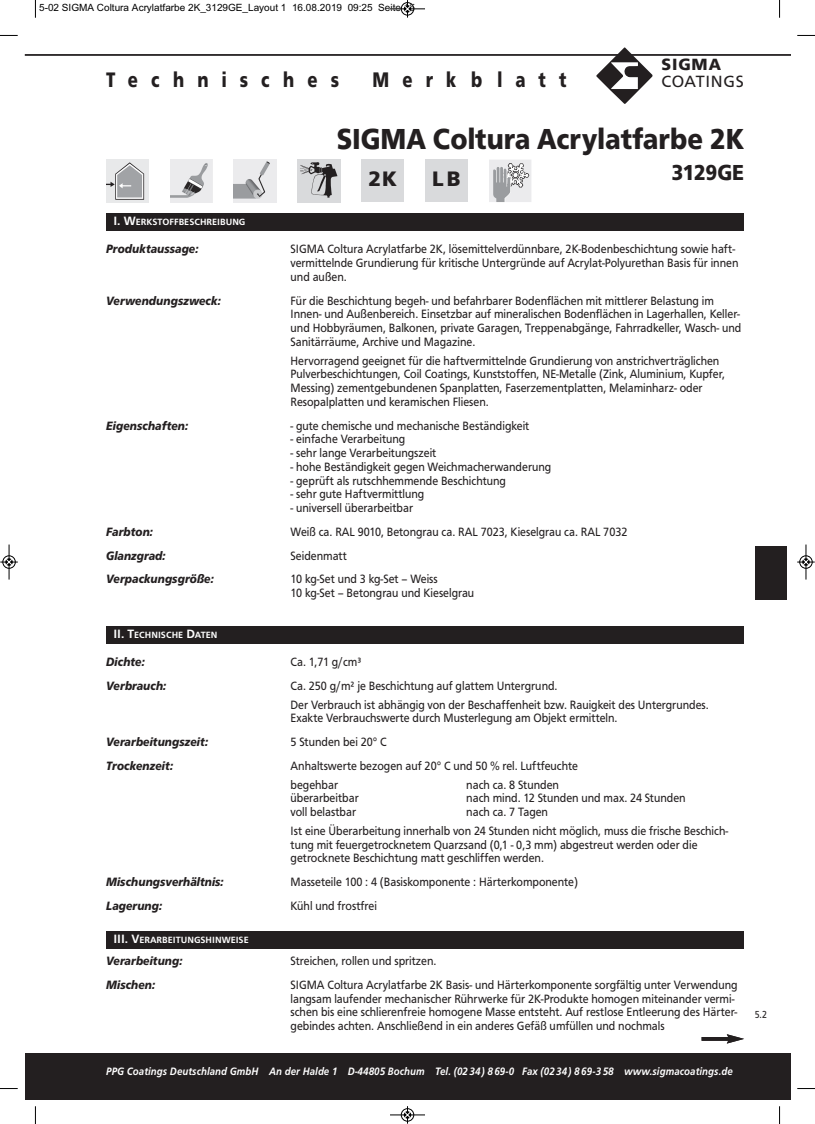
<style>
.page{position:relative;width:815px;height:1124px;background:#fff}
.page>*{position:absolute;margin:0;border:0;box-sizing:border-box;transform-origin:0 0}
.t1{font:700 30px "Frutus T";color:#231f20;scale:.9 1}
.t2{font:700 22.5px "Frutus T";color:#231f20;scale:.9 1}
.t3{font:700 21.88px "Frutus T";letter-spacing:.75em;color:#231f20;scale:.8 1}
.t4{font:900 20.75px "Frutiger";color:#231f20}
.t5{font:16.88px "Frutus T";color:#231f20}
.t6{font:700 16.88px "Frutus T";color:#231f20}
.t7{font:12.5px/13.8px "Frutus T";color:#231f20;scale:.9 1}
.t8{font:italic 700 12.5px "Frutus T";color:#231f20;scale:.9 1}
.t9{font:italic 500 11.12px "Frutus T";letter-spacing:.01em;color:#fff;scale:.9 1}
.t10{font:10.62px "Frutus T";color:#231f20;scale:.85 1}
.t11{font:10px "Arial";color:#000}
.t12{font:500 9.38px "Frutus T";color:#fff}
.s1{font-size:12.5px}
</style>
<div class="page">
<div style="left:25px;top:1052px;width:765px;height:46px;background:#231f20"></div>
<hr style="left:25px;top:54px;width:765px;height:2px;background:#231f20">
<svg style="left:596px;top:47px;width:57px;height:57px"></svg>
<svg style="left:702px;top:1037px;width:25px;height:3px"></svg>
<svg style="left:727px;top:1034px;width:17px;height:9px"></svg>
<div style="left:106px;top:213px;width:638px;height:17px;background:#231f20"></div>
<div style="left:106px;top:625px;width:638px;height:18px;background:#231f20"></div>
<div style="left:755px;top:546px;width:32px;height:53px;background:#231f20"></div>
<img style="left:489px;top:160px;width:42px;height:42px">
<img style="left:170px;top:159px;width:43px;height:43px">
<img style="left:234px;top:159px;width:42px;height:43px">
<img style="left:298px;top:159px;width:42px;height:43px">
<div style="left:106px;top:159px;width:43px;height:43px;background:#e8e9ea"></div>
<img style="left:106px;top:162px;width:39px;height:38px">
<div style="left:425px;top:159px;width:43px;height:43px;background:#d9dadc"></div>
<div style="left:361px;top:159px;width:43px;height:43px;background:#d9dadc"></div>
<div style="left:106px;top:930px;width:638px;height:18px;background:#231f20"></div>
<svg style="left:35px;top:0;width:1px;height:18px"></svg>
<svg style="left:0;top:35px;width:18px;height:1px"></svg>
<svg style="left:779px;top:0;width:1px;height:18px"></svg>
<svg style="left:797px;top:35px;width:18px;height:1px"></svg>
<svg style="left:35px;top:1106px;width:1px;height:17px"></svg>
<svg style="left:0;top:1088px;width:18px;height:1px"></svg>
<svg style="left:779px;top:1106px;width:1px;height:17px"></svg>
<svg style="left:797px;top:1088px;width:18px;height:1px"></svg>
<div style="left:401px;top:2px;width:13px;height:14px;border:1px solid #fff;border-radius:50%"></div>
<hr style="left:390px;top:9px;width:35px;height:1px;background:#000">
<div style="left:401px;top:2px;width:13px;height:13px;border:1px solid #000;border-radius:50%"></div>
<svg style="left:404px;top:0;width:7px;height:18px"></svg>
<hr style="left:390px;top:1114px;width:35px;height:1px;background:#000">
<div style="left:401px;top:1108px;width:13px;height:13px;border:1px solid #000;border-radius:50%"></div>
<svg style="left:404px;top:1106px;width:7px;height:17px"></svg>
<div style="left:2px;top:555px;width:14px;height:13px;border:1px solid #fff;border-radius:50%"></div>
<hr style="left:9px;top:544px;width:1px;height:35px;background:#000">
<div style="left:3px;top:555px;width:12px;height:13px;border:1px solid #000;border-radius:50%"></div>
<svg style="left:0;top:558px;width:18px;height:7px"></svg>
<div style="left:799px;top:555px;width:14px;height:13px;border:1px solid #fff;border-radius:50%"></div>
<hr style="left:806px;top:544px;width:1px;height:35px;background:#000">
<div style="left:800px;top:555px;width:12px;height:13px;border:1px solid #000;border-radius:50%"></div>
<svg style="left:797px;top:558px;width:18px;height:7px"></svg>
<p class="t11" style="left:39px;top:2px;width:377px">5-02 SIGMA Coltura Acrylatfarbe 2K_3129GE_Layout 1 16.08.2019 09:25 Seite 15</p>
<h3 class="t3" style="left:106px;top:66px;width:293px">Technisches</h3>
<h3 class="t3" style="left:372px;top:66px;width:244px">Merkblatt</h3>
<h3 class="t6" style="left:662px;top:55px;width:61px">SIGM A</h3>
<h3 class="t5" style="left:662px;top:71px;width:84px">C O A TIN GS</h3>
<h1 class="t1" style="left:337px;top:121px;width:454px">SIGMA Coltura Acrylatfarbe 2K</h1>
<h2 class="t2" style="left:671px;top:159px;width:82px">3129GE</h2>
<h3 class="t4" style="left:368px;top:171px;width:30px">2K</h3>
<h3 class="t4" style="left:432px;top:171px;width:30px">LB</h3>
<p class="t12" style="left:113px;top:216px;width:134px"><span class="s1">I. W</span>ERKSTOFFBESCHREIBUNG</p>
<p class="t8" style="left:106px;top:241px;width:104px">Produktaussage:</p>
<p class="t7" style="left:291px;top:242px;width:499px">SIGMA Coltura Acrylatfarbe 2K, lösemittelverdünnbare, 2K-Bodenbeschichtung sowie haft&shy;vermittelnde Grundierung für kritische Untergründe auf Acrylat-Polyurethan Basis für innen und außen.</p>
<p class="t8" style="left:106px;top:293px;width:129px">Verwendungszweck:</p>
<p class="t7" style="left:291px;top:293px;width:502px">Für die Beschichtung begeh- und befahrbarer Bodenflächen mit mittlerer Belastung im Innen- und Außenbereich. Einsetzbar auf mineralischen Bodenflächen in Lagerhallen, Keller&shy;und Hobbyräumen, Balkonen, private Garagen, Treppenabgänge, Fahrradkeller, Wasch- und Sanitärräume, Archive und Magazine.</p>
<p class="t7" style="left:291px;top:353px;width:484px">Hervorragend geeignet für die haftvermittelnde Grundierung von anstrichverträglichen Pulverbeschichtungen, Coil Coatings, Kunststoffen, NE-Metalle (Zink, Aluminium, Kupfer, Messing) zementgebundenen Spanplatten, Faserzementplatten, Melaminharz- oder Resopalplatten und keramischen Fliesen.</p>
<p class="t8" style="left:106px;top:418px;width:93px">Eigenschaften:</p>
<p class="t7" style="left:291px;top:418px;width:267px">- gute chemische und mechanische Beständigkeit</p>
<p class="t7" style="left:291px;top:432px;width:129px">- einfache Verarbeitung</p>
<p class="t7" style="left:291px;top:446px;width:164px">- sehr lange Verarbeitungszeit</p>
<p class="t7" style="left:291px;top:459px;width:291px">- hohe Beständigkeit gegen Weichmacherwanderung</p>
<p class="t7" style="left:291px;top:473px;width:241px">- geprüft als rutschhemmende Beschichtung</p>
<p class="t7" style="left:291px;top:487px;width:150px">- sehr gute Haftvermittlung</p>
<p class="t7" style="left:291px;top:501px;width:138px">- universell überarbeitbar</p>
<p class="t8" style="left:106px;top:524px;width:53px">Farbton:</p>
<p class="t7" style="left:291px;top:524px;width:376px">Weiß ca. RAL 9010, Betongrau ca. RAL 7023, Kieselgrau ca. RAL 7032</p>
<p class="t8" style="left:106px;top:548px;width:67px">Glanzgrad:</p>
<p class="t7" style="left:291px;top:548px;width:64px">Seidenmatt</p>
<p class="t8" style="left:106px;top:571px;width:121px">Verpackungsgröße:</p>
<p class="t7" style="left:291px;top:572px;width:206px">10 kg-Set und 3 kg-Set – Weiss<br>10 kg-Set – Betongrau und Kieselgrau</p>
<p class="t12" style="left:113px;top:629px;width:106px"><span class="s1">II. T</span>ECHNISCHE <span class="s1">D</span>ATEN</p>
<p class="t8" style="left:106px;top:654px;width:44px">Dichte:</p>
<p class="t7" style="left:291px;top:654px;width:80px">Ca. 1,71 g/cm³</p>
<p class="t8" style="left:106px;top:678px;width:68px">Verbrauch:</p>
<p class="t7" style="left:291px;top:676px;width:466px;line-height:18.8px">Ca. 250 g/m² je Beschichtung auf glattem Untergrund.<br>Der Verbrauch ist abhängig von der Beschaffenheit bzw. Rauigkeit des Untergrundes.</p>
<p class="t7" style="left:291px;top:711px;width:365px">Exakte Verbrauchswerte durch Musterlegung am Objekt ermitteln.</p>
<p class="t8" style="left:106px;top:734px;width:115px">Verarbeitungszeit:</p>
<p class="t7" style="left:291px;top:734px;width:108px">5 Stunden bei 20° C</p>
<p class="t8" style="left:106px;top:758px;width:76px">Trockenzeit:</p>
<p class="t7" style="left:291px;top:756px;width:321px;line-height:18.8px">Anhaltswerte bezogen auf 20° C und 50 % rel. Luftfeuchte begehbar</p>
<p class="t7" style="left:466px;top:777px;width:104px">nach ca. 8 Stunden</p>
<p class="t7" style="left:291px;top:791px;width:77px">überarbeitbar</p>
<p class="t7" style="left:466px;top:791px;width:245px">nach mind. 12 Stunden und max. 24 Stunden</p>
<p class="t7" style="left:291px;top:804px;width:74px">voll belastbar</p>
<p class="t7" style="left:291px;top:802px;width:488px;line-height:18.8px;text-align:center">nach ca. 7 Tagen<br>Ist eine Überarbeitung innerhalb von 24 Stunden nicht möglich, muss die frische Beschich-</p>
<p class="t7" style="left:291px;top:837px;width:454px">tung mit feuergetrocknetem Quarzsand (0,1 - 0,3 mm) abgestreut werden oder die getrocknete Beschichtung matt geschliffen werden.</p>
<p class="t8" style="left:106px;top:874px;width:132px">Mischungsverhältnis:</p>
<p class="t7" style="left:291px;top:874px;width:321px">Masseteile 100 : 4 (Basiskomponente : Härterkomponente)</p>
<p class="t8" style="left:106px;top:898px;width:64px">Lagerung:</p>
<p class="t7" style="left:291px;top:898px;width:97px">Kühl und frostfrei</p>
<p class="t12" style="left:113px;top:934px;width:137px"><span class="s1">III. V</span>ERARBEITUNGSHINWEISE</p>
<p class="t8" style="left:106px;top:953px;width:86px">Verarbeitung:</p>
<p class="t7" style="left:291px;top:953px;width:164px">Streichen, rollen und spritzen.</p>
<p class="t8" style="left:106px;top:976px;width:56px">Mischen:</p>
<p class="t7" style="left:291px;top:977px;width:498px">SIGMA Coltura Acrylatfarbe 2K Basis- und Härterkomponente sorgfältig unter Verwendung langsam laufender mechanischer Rührwerke für 2K-Produkte homogen miteinander vermi&shy;schen bis eine schlierenfreie homogene Masse entsteht. Auf restlose Entleerung des Härter&shy;gebindes achten. Anschließend in ein anderes Gefäß umfüllen und nochmals</p>
<p class="t10" style="left:755px;top:1008px;width:16px">5.2</p>
<p class="t9" style="left:106px;top:1064px;width:698px">PPG Coatings Deutschland GmbH An der Halde 1 D-44805 Bochum Tel. (02 34) 869-0 Fax (02 34) 869-3 58 www.sigmacoatings.de</p>
</div>
